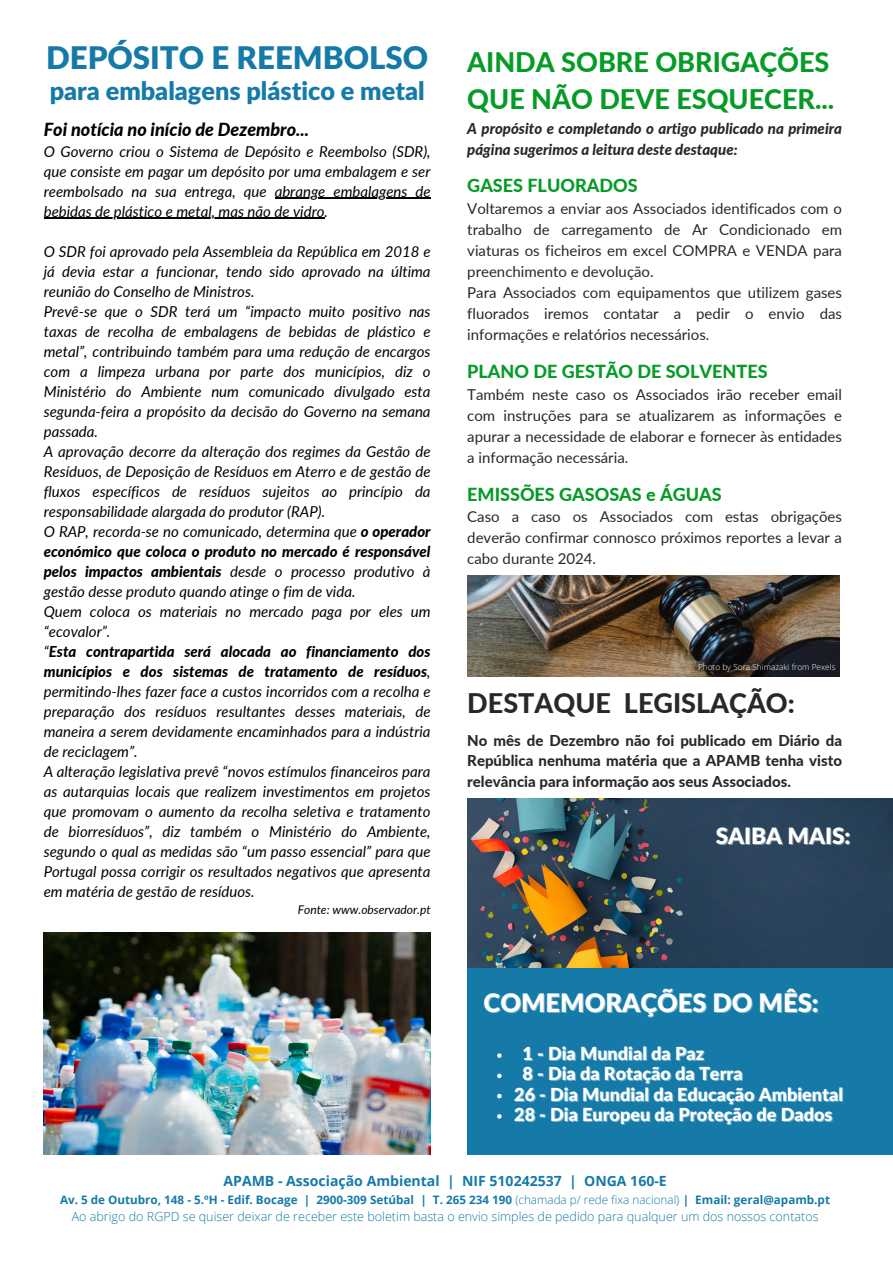
<style>
.page{position:relative;width:893px;height:1264px;background:#fff}
.page>*{position:absolute;margin:0;border:0;box-sizing:border-box;transform-origin:0 0}
.t1{font:900 31.2px "Lato Latin";color:#157aa8}
.t2{font:800 27px "Lato";color:#059b26}
.t3{font:800 27px "Lato";color:#282828}
.t4{font:900 25.5px "Lato Latin";color:#fff}
.t5{font:900 25.2px "Lato Latin";color:#157aa8}
.t6{font:900 22.5px "Lato Latin";color:#fff}
.t7{font:900 18px "Lato Latin";color:#feffff}
.t8{font:800 18px "Lato";color:#059b26}
.t9{font:900 18px "Lato Latin";color:#fff}
.t10{font:italic 800 18px "Lato";color:#000}
.t11{font:italic 15px/20px "Lato";color:#000;text-align:justify}
.t12{font:15px/21px "Lato";color:#282828;text-align:justify}
.t13{font:800 15px/20.5px "Lato";color:#282828;text-align:justify}
.t14{font:italic 800 15px/21px "Lato";color:#282828}
.t15{font:700 14.1px "Open Sans";color:#157aa8}
.t16{font:300 12.6px "Open Sans";color:#157aa8}
.t17{font:italic 12px "Lato";color:#000}
.t18{font:700 11.7px "Open Sans";color:#157aa8}
.t19{font:300 8.25px "Open Sans";color:#fff}
.s1{font-weight:800}
.s2{color:rgb(255 255 255/.4)}
.s3{font-weight:300}
</style>
<div class="page">
<div style="left:467px;top:967px;width:425px;height:187px;background:#157aa8"></div>
<img style="left:467px;top:576px;width:372px;height:100px">
<img style="left:467px;top:798px;width:425px;height:169px">
<img style="left:44px;top:932px;width:387px;height:222px">
<svg style="left:497px;top:1053px;width:4px;height:4px"></svg>
<svg style="left:497px;top:1073px;width:4px;height:5px"></svg>
<svg style="left:497px;top:1093px;width:4px;height:5px"></svg>
<svg style="left:497px;top:1114px;width:4px;height:4px"></svg>
<hr style="left:275px;top:198px;width:155px;height:1px;background:#000">
<hr style="left:44px;top:218px;width:280px;height:1px;background:#000">
<p class="t1" style="left:46px;top:44px;width:383px">DEPÓSITO E REEMBOLSO</p>
<p class="t5" style="left:50px;top:80px;width:376px">para embalagens plástico e metal</p>
<p class="t10" style="left:44px;top:118px;width:267px">Foi notícia no início de Dezembro...</p>
<p class="t11" style="left:44px;top:141px;width:388px">O Governo criou o Sistema de Depósito e Reembolso (SDR), que consiste em pagar um depósito por uma embalagem e ser reembolsado na sua entrega, que abrange embalagens de bebidas de plástico e metal, mas não de vidro.</p>
<p class="t11" style="left:44px;top:241px;width:388px">O SDR foi aprovado pela Assembleia da República em 2018 e já devia estar a funcionar, tendo sido aprovado na última reunião do Conselho de Ministros.</p>
<p class="t11" style="left:44px;top:301px;width:388px">Prevê-se que o SDR terá um “impacto muito positivo nas taxas de recolha de embalagens de bebidas de plástico e metal”, contribuindo também para uma redução de encargos com a limpeza urbana por parte dos municípios, diz o Ministério do Ambiente num comunicado divulgado esta segunda-feira a propósito da decisão do Governo na semana passada.</p>
<p class="t11" style="left:44px;top:441px;width:388px">A aprovação decorre da alteração dos regimes da Gestão de Resíduos, de Deposição de Resíduos em Aterro e de gestão de fluxos específicos de resíduos sujeitos ao princípio da responsabilidade alargada do produtor (RAP).</p>
<p class="t11" style="left:44px;top:521px;width:388px">O RAP, recorda-se no comunicado, determina que <span class="s1">o operador económico que coloca o produto no mercado é responsável pelos impactos ambientais</span> desde o processo produtivo à gestão desse produto quando atinge o fim de vida.</p>
<p class="t11" style="left:44px;top:601px;width:388px">Quem coloca os materiais no mercado paga por eles um “ecovalor”.</p>
<p class="t11" style="left:44px;top:641px;width:388px">“<span class="s1">Esta contrapartida será alocada ao financiamento dos municípios e dos sistemas de tratamento de resíduos</span>, permitindo-lhes fazer face a custos incorridos com a recolha e preparação dos resíduos resultantes desses materiais, de maneira a serem devidamente encaminhados para a indústria de reciclagem”.</p>
<p class="t11" style="left:44px;top:761px;width:388px">A alteração legislativa prevê “novos estímulos financeiros para as autarquias locais que realizem investimentos em projetos que promovam o aumento da recolha seletiva e tratamento de biorresíduos”, diz também o Ministério do Ambiente, segundo o qual as medidas são “um passo essencial” para que Portugal possa corrigir os resultados negativos que apresenta em matéria de gestão de resíduos.</p>
<p class="t17" style="left:298px;top:902px;width:134px">Fonte: www.observador.pt</p>
<p class="t2" style="left:467px;top:45px;width:364px">AINDA SOBRE OBRIGAÇÕES</p>
<p class="t2" style="left:467px;top:83px;width:368px">QUE NÃO DEVE ESQUECER...</p>
<p class="t14" style="left:467px;top:117px;width:376px">A propósito e completando o artigo publicado na primeira página sugerimos a leitura deste destaque:</p>
<p class="t8" style="left:467px;top:175px;width:172px">GASES FLUORADOS</p>
<p class="t12" style="left:467px;top:198px;width:376px">Voltaremos a enviar aos Associados identificados com o trabalho de carregamento de Ar Condicionado em viaturas os ficheiros em excel COMPRA e VENDA para preenchimento e devolução.</p>
<p class="t12" style="left:467px;top:282px;width:376px">Para Associados com equipamentos que utilizem gases fluorados iremos contatar a pedir o envio das informações e relatórios necessários.</p>
<p class="t8" style="left:467px;top:360px;width:302px">PLANO DE GESTÃO DE SOLVENTES</p>
<p class="t12" style="left:467px;top:383px;width:376px">Também neste caso os Associados irão receber email com instruções para se atualizarem as informações e apurar a necessidade de elaborar e fornecer às entidades a informação necessária.</p>
<p class="t8" style="left:467px;top:483px;width:256px">EMISSÕES GASOSAS e ÁGUAS</p>
<p class="t12" style="left:467px;top:506px;width:376px">Caso a caso os Associados com estas obrigações deverão confirmar connosco próximos reportes a levar a cabo durante 2024.</p>
<p class="t19" style="left:698px;top:661px;width:139px">Photo by Sora Shimazaki from Pexels</p>
<p class="t3" style="left:467px;top:686px;width:329px">DESTAQUE LEGISLAÇÃO:</p>
<p class="t13" style="left:467px;top:729px;width:376px">No mês de Dezembro não foi publicado em Diário da República nenhuma matéria que a APAMB tenha visto relevância para informação aos seus Associados.</p>
<p class="t6" style="left:715px;top:825px;width:136px">SAIBA MAIS:</p>
<p class="t4" style="left:483px;top:991px;width:336px">COMEMORAÇÕES DO MÊS:</p>
<p class="t9" style="left:522px;top:1045px;width:183px">1 - Dia Mundial da Paz</p>
<p class="t9" style="left:523px;top:1065px;width:221px"><span class="s2">8 -</span> Dia da Rotação da Terra</p>
<p class="t7" style="left:515px;top:1086px;width:329px"><span class="s2">26 - D</span>ia Mundial da Educação Ambiental</p>
<p class="t7" style="left:514px;top:1106px;width:320px">28 - Dia Europeu da Proteção de Dados</p>
<p class="t15" style="left:223px;top:1171px;width:445px">APAMB - Associação Ambiental | NIF 510242537 | ONGA 160-E</p>
<p class="t18" style="left:60px;top:1191px;width:771px">Av. 5 de Outubro, 148 - 5.ºH - Edif. Bocage | 2900-309 Setúbal | T. 265 234 190 <span class="s3">(chamada p/ rede fixa nacional)</span> | Email: geral@apamb.pt</p>
<p class="t16" style="left:72px;top:1207px;width:748px">Ao abrigo do RGPD se quiser deixar de receber este boletim basta o envio simples de pedido para qualquer um dos nossos contatos</p>
</div>
